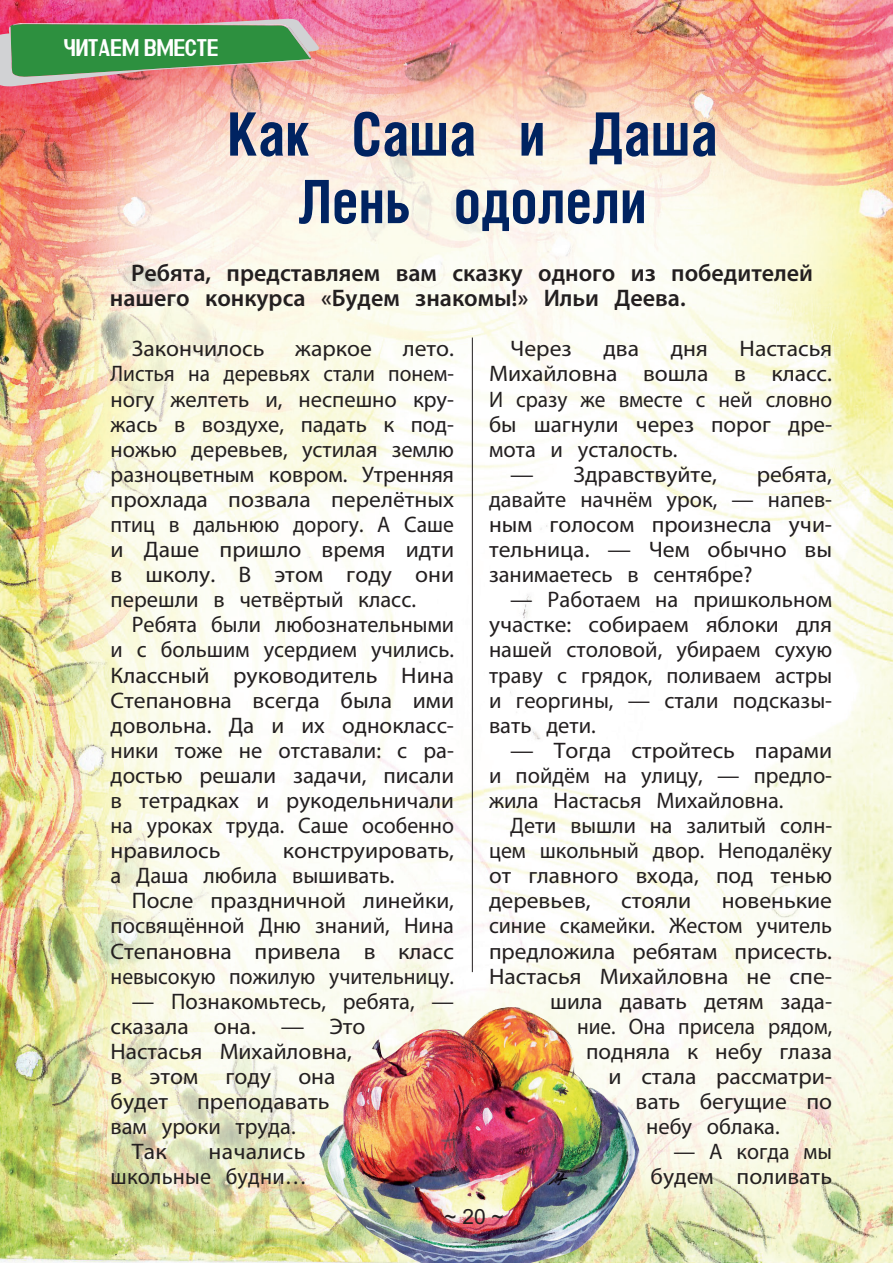
<style>
.page{position:relative;width:893px;height:1263px;background:#fff}
.page>*{position:absolute;margin:0;border:0;box-sizing:border-box;transform-origin:0 0}
.t1{font:700 59.85px/67.5px "Helios Cond C";color:#002361;text-align:center;scale:.95 1}
.t2{font:600 24px/25px "Myriad Pro";color:#231f20}
.t3{font:24px "Azbuka Fixed";letter-spacing:.005em;color:#fff;scale:.85 1}
.t4{font:22.5px/25px "Myriad Pro";color:#231f20;text-align:justify}
.t5{font:22.5px/25px "Myriad Pro";color:#231f20;text-align:justify;scale:1.05 1}
.t6{font:22.5px "Myriad Pro";color:#231f20;scale:1.04 1}
.t7{font:22.5px "Myriad Pro";color:#231f20;scale:.95 1}
.t8{font:21px "Arial";color:#231f20}
</style>
<div class="page">
<img style="left:0;top:0;width:893px;height:1263px">
<hr style="left:472px;top:338px;width:1px;height:634px;background:#231f20">
<img style="left:319px;top:1007px;width:320px;height:256px">
<img style="left:0;top:19px;width:319px;height:68px">
<p class="t3" style="left:64px;top:34px;width:183px">Читаем вместе</p>
<h1 class="t1" style="left:227px;top:99px;width:518px">Как Саша и Даша<br>Лень одолели</h1>
<p class="t2" style="left:110px;top:260px;width:705px;text-indent:21px">Ребята, представляем вам сказку одного из победителей нашего конкурса «Будем знакомы!» Ильи Деева.</p>
<p class="t5" style="left:132px;top:336px;width:128px">Закончилось</p>
<p class="t5" style="left:295px;top:336px;width:75px">жаркое</p>
<p class="t5" style="left:489px;top:336px;width:328px;text-indent:251px">Настасья Михайловна вошла в класс.<br>И сразу же вместе с ней словно бы шагнули через порог дре&shy;мота и усталость.</p>
<p class="t5" style="left:510px;top:461px;width:198px">— Здравствуйте,</p>
<p class="t5" style="left:510px;top:336px;width:60px">Через</p>
<p class="t5" style="left:603px;top:336px;width:36px">два</p>
<p class="t5" style="left:671px;top:336px;width:37px">дня</p>
<p class="t5" style="left:111px;top:336px;width:329px;text-indent:292px">лето.<br>Листья на деревьях стали понем&shy;ногу желтеть и, неспешно кру&shy;жась в воздухе, падать к под&shy;ножью деревьев, устилая землю разноцветным ковром. Утренняя прохлада позвала перелётных птиц в дальнюю дорогу. А Саше и Даше пришло время идти в школу. В этом году они перешли в четвёртый класс.</p>
<p class="t4" style="left:111px;top:612px;width:345px;text-indent:21px">Ребята были любознательными и с большим усердием учились.<br>Классный руководитель Нина Степановна всегда была ими довольна. Да и их однокласс&shy;ники тоже не отставали: с ра&shy;достью решали задачи, писали в тетрадках и рукодельничали на уроках труда. Саше особенно нравилось</p>
<p class="t5" style="left:489px;top:461px;width:328px;text-indent:268px">ребята, давайте начнём урок, — напев&shy;ным голосом произнесла учи&shy;тельница. — Чем обычно вы занимаетесь в сентябре?</p>
<p class="t4" style="left:489px;top:587px;width:345px;text-indent:21px">— Работаем на пришкольном участке: собираем яблоки для нашей столовой, убираем сухую траву с грядок, поливаем астры и георгины, — стали подсказы&shy;вать дети.</p>
<p class="t5" style="left:489px;top:737px;width:328px;text-indent:21px">— Тогда стройтесь парами и пойдём на улицу, — предло&shy;жила Настасья Михайловна.</p>
<p class="t4" style="left:489px;top:813px;width:345px;text-indent:21px">Дети вышли на залитый солн&shy;цем школьный двор. Неподалёку от главного входа, под тенью деревьев,</p>
<p class="t5" style="left:111px;top:838px;width:329px;text-indent:172px">конструировать, а Даша любила вышивать.</p>
<p class="t4" style="left:111px;top:888px;width:345px;text-indent:21px">После праздничной линейки, посвящённой Дню знаний, Нина Степановна привела в класс невысокую пожилую учительницу.</p>
<p class="t4" style="left:111px;top:988px;width:345px;text-align:left;text-indent:21px">— Познакомьтесь, ребята, — сказала она. — Это<br>Настасья Михайловна,<br>в этом году она<br>будет</p>
<p class="t5" style="left:621px;top:888px;width:68px">стояли</p>
<p class="t5" style="left:722px;top:888px;width:107px">новенькие</p>
<p class="t4" style="left:489px;top:913px;width:345px">синие скамейки. Жестом учитель</p>
<p class="t6" style="left:489px;top:937px;width:331px">предложила ребятам присесть.</p>
<p class="t5" style="left:489px;top:963px;width:328px">Настасья Михайловна не спе-</p>
<p class="t4" style="left:550px;top:988px;width:284px">шила давать детям зада-</p>
<p class="t7" style="left:577px;top:1012px;width:270px">ние. Она присела рядом,</p>
<p class="t4" style="left:586px;top:1038px;width:248px">подняла к небу глаза</p>
<p class="t5" style="left:609px;top:1063px;width:214px">и стала рассматри-</p>
<p class="t5" style="left:636px;top:1088px;width:189px">вать бегущие по</p>
<p class="t4" style="left:646px;top:1114px;width:135px">небу облака.</p>
<p class="t4" style="left:651px;top:1139px;width:183px;text-align:right">— А когда мы будем поливать</p>
<p class="t8" style="left:444px;top:1202px;width:61px">~ 20 ~</p>
<p class="t5" style="left:197px;top:1088px;width:128px">преподавать</p>
<p class="t4" style="left:111px;top:1114px;width:187px">вам уроки труда.</p>
<p class="t5" style="left:132px;top:1139px;width:35px">Так</p>
<p class="t5" style="left:111px;top:1139px;width:189px;text-align:right">начались школьные будни…</p>
</div>
